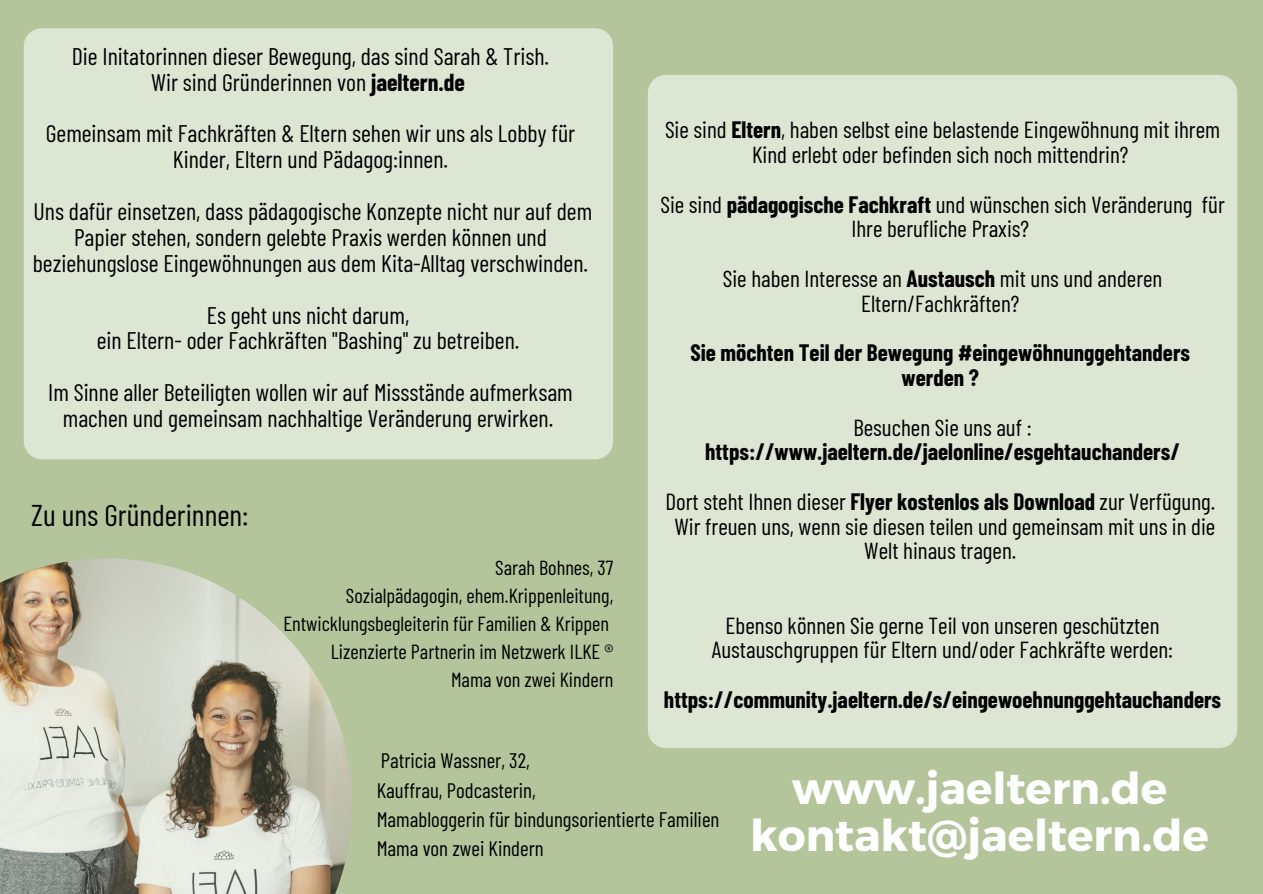
<style>
.page{position:relative;width:1263px;height:894px;background:#fff}
.page>*{position:absolute;margin:0;border:0;box-sizing:border-box;transform-origin:0 0}
.t1{font:700 43.8px "Montserrat";color:#fff}
.t2{font:30px "Barlow Condensed";color:#000}
.t3{font:24px/25.8px "Barlow Condensed";color:#000;text-align:center}
.t4{font:23.25px/24.8px "Barlow Condensed";color:#000;text-align:center}
.t5{font:700 23.25px "Barlow Condensed";color:#000}
.t6{font:21px "Barlow Condensed";color:#000}
.t7{font:20.4px "Barlow Condensed";color:#000}
.s1{font-weight:700}
</style>
<div class="page">
<div style="left:0;top:0;width:1263px;height:893px;background:#b4c59c"></div>
<img style="left:0;top:558px;width:352px;height:335px">
<div style="left:24px;top:28px;width:589px;height:431px;background:#dde5d3;border-radius:18px"></div>
<div style="left:648px;top:75px;width:589px;height:672px;background:#dde5d3;border-radius:18px"></div>
<p class="t3" style="left:72px;top:42px;width:479px">Die Initatorinnen dieser Bewegung, das sind Sarah &amp; Trish.</p>
<p class="t3" style="left:151px;top:68px;width:315px">Wir sind Gründerinnen von <span class="s1">jaeltern.de</span></p>
<p class="t3" style="left:46px;top:120px;width:531px">Gemeinsam mit Fachkräften &amp; Eltern sehen wir uns als Lobby für<br>Kinder, Eltern und Pädagog:innen.</p>
<p class="t3" style="left:33px;top:197px;width:561px">Uns dafür einsetzen, dass pädagogische Konzepte nicht nur auf dem<br>Papier stehen, sondern gelebte Praxis werden können und beziehungslose Eingewöhnungen aus dem Kita-Alltag verschwinden.</p>
<p class="t3" style="left:207px;top:301px;width:204px">Es geht uns nicht darum,</p>
<p class="t3" style="left:97px;top:327px;width:424px">ein Eltern- oder Fachkräften "Bashing" zu betreiben.</p>
<p class="t3" style="left:48px;top:378px;width:526px">Im Sinne aller Beteiligten wollen wir auf Missstände aufmerksam machen und gemeinsam nachhaltige Veränderung erwirken.</p>
<p class="t2" style="left:31px;top:496px;width:219px">Zu uns Gründerinnen:</p>
<p class="t7" style="left:495px;top:554px;width:120px">Sarah Bohnes, 37</p>
<p class="t7" style="left:346px;top:582px;width:269px">Sozialpädagogin, ehem.Krippenleitung,</p>
<p class="t7" style="left:283px;top:610px;width:327px">Entwicklungsbegleiterin für Familien &amp; Krippen</p>
<p class="t7" style="left:331px;top:638px;width:284px">Lizenzierte Partnerin im Netzwerk ILKE ®</p>
<p class="t7" style="left:451px;top:666px;width:164px">Mama von zwei Kindern</p>
<p class="t4" style="left:665px;top:117px;width:557px">Sie sind <span class="s1">Eltern</span>, haben selbst eine belastende Eingewöhnung mit ihrem<br>Kind erlebt oder befinden sich noch mittendrin?</p>
<p class="t4" style="left:660px;top:191px;width:566px">Sie sind <span class="s1">pädagogische Fachkraft</span> und wünschen sich Veränderung für<br>Ihre berufliche Praxis?</p>
<p class="t4" style="left:723px;top:265px;width:441px">Sie haben Interesse an <span class="s1">Austausch</span> mit uns und anderen<br>Eltern/Fachkräften?</p>
<p class="t5" style="left:690px;top:338px;width:501px">Sie möchten Teil der Bewegung #eingewöhnunggehtanders</p>
<p class="t5" style="left:901px;top:362px;width:79px">werden ?</p>
<p class="t4" style="left:853px;top:414px;width:180px">Besuchen Sie uns auf :</p>
<p class="t5" style="left:705px;top:437px;width:476px">https://www.jaeltern.de/jaelonline/esgehtauchanders/</p>
<p class="t4" style="left:665px;top:488px;width:551px">Dort steht Ihnen dieser <span class="s1">Flyer kostenlos als Download</span> zur Verfügung.<br>Wir freuen uns, wenn sie diesen teilen und gemeinsam mit uns in die<br>Welt hinaus tragen.</p>
<p class="t4" style="left:712px;top:611px;width:463px">Ebenso können Sie gerne Teil von unseren geschützten<br>Austauschgruppen für Eltern und/oder Fachkräfte werden:</p>
<p class="t5" style="left:664px;top:684px;width:559px">https://community.jaeltern.de/s/eingewoehnunggehtauchanders</p>
<p class="t6" style="left:381px;top:747px;width:151px">Patricia Wassner, 32,</p>
<p class="t6" style="left:377px;top:776px;width:160px">Kauffrau, Podcasterin,</p>
<p class="t6" style="left:377px;top:805px;width:344px">Mamabloggerin für bindungsorientierte Familien</p>
<p class="t6" style="left:377px;top:834px;width:168px">Mama von zwei Kindern</p>
<p class="t1" style="left:792px;top:760px;width:377px">www.jaeltern.de</p>
<p class="t1" style="left:750px;top:806px;width:460px">kontakt@jaeltern.de</p>
</div>
